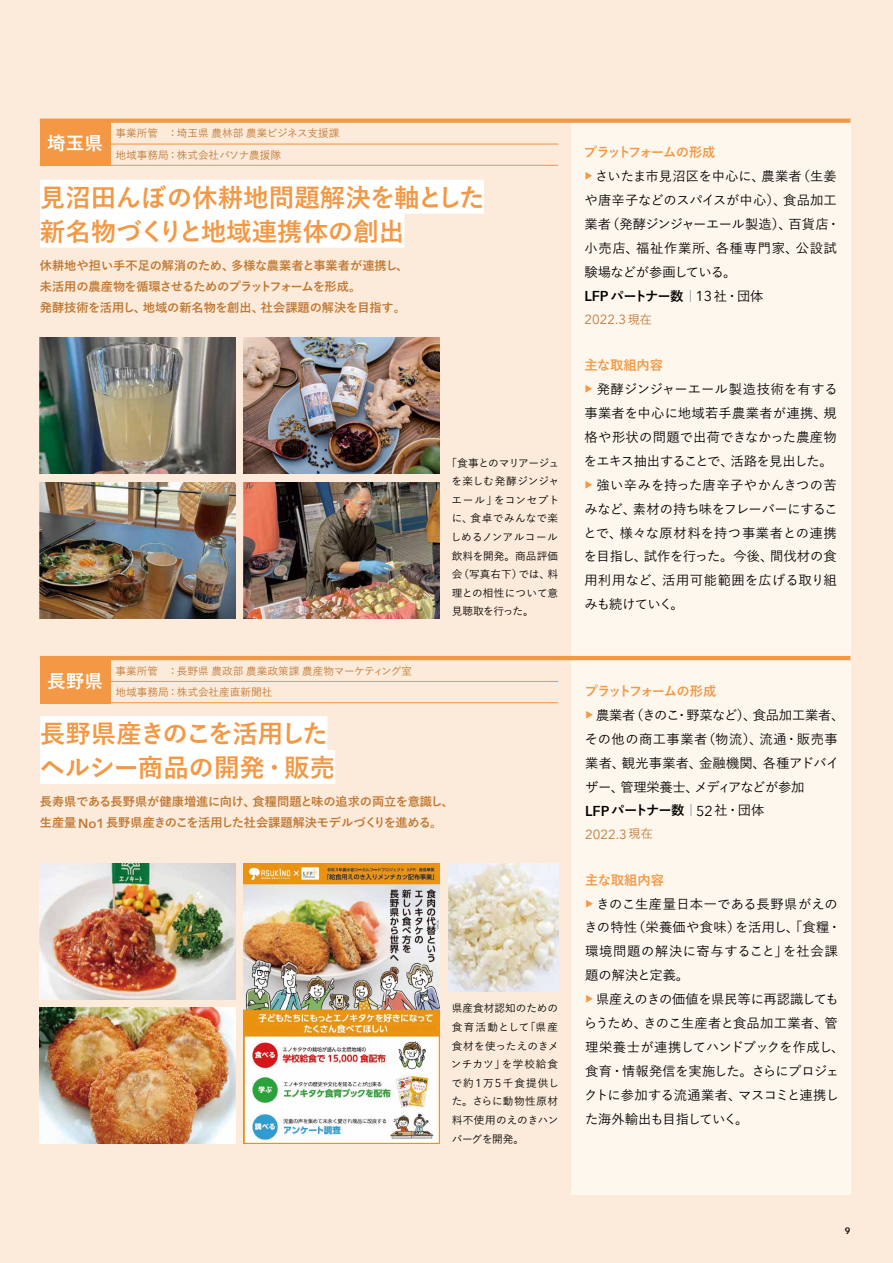
<style>
.page{position:relative;width:893px;height:1263px;background:#fcebda}
.page>*{position:absolute;margin:0;border:0;box-sizing:border-box;transform-origin:0 0}
.t1{font:700 25.5px/34px "Yu Go";letter-spacing:-.005em;color:#f39945}
.t2{font:700 18.6px "Yu Go";color:#fff}
.t3{font:500 13.35px/23.9px "Yu Go";color:#000}
.t4{font:500 13.35px/23.9px "Yu Go";letter-spacing:-.02em;color:#000}
.t5{font:13.2px "Avenir Next";color:#c07834}
.t6{font:700 12.15px/21.5px "Yu Go";letter-spacing:-.005em;color:#c07834}
.t7{font:500 10.65px/18.6px "Yu Go";letter-spacing:.01em;color:#000}
.t8{font:500 10.65px/21.3px "Yu Go";color:#c07834}
.t9{font:600 9.15px "Avenir Next";color:#000}
.s1{font-weight:700;color:#f39945}
.s2{font-weight:700;font-size:8.55px;color:#f39945}
.s3{font-family:"Avenir Next";font-weight:600;font-size:14.4px}
.s4{font-weight:700}
.s5{color:#406186}
.s6{font-family:"Avenir Next";font-weight:400;font-size:14.4px}
.s7{font-family:"Yu Go";font-weight:500;font-size:12.15px}
.s8{font-family:"Avenir Next";font-weight:600;font-size:13.2px}
.s9{font-family:"Avenir Next";font-weight:400;font-size:11.55px}
</style>
<div class="page">
<div style="left:571px;top:123px;width:279px;height:536px;background:#fef7ee"></div>
<div style="left:40px;top:180px;width:444px;height:34px;background:#fff"></div>
<div style="left:40px;top:214px;width:364px;height:34px;background:#fff"></div>
<hr style="left:109px;top:144px;width:449px;height:1px;background:#f39945">
<hr style="left:109px;top:165px;width:449px;height:1px;background:#f39945">
<svg style="left:40px;top:119px;width:810px;height:4px;fill:#f39945"></svg>
<div style="left:40px;top:123px;width:71px;height:43px;background:#f39945"></div>
<img style="left:40px;top:338px;width:195px;height:136px">
<img style="left:244px;top:482px;width:196px;height:136px">
<img style="left:40px;top:482px;width:195px;height:136px">
<img style="left:244px;top:338px;width:196px;height:136px">
<hr style="left:109px;top:681px;width:449px;height:1px;background:#f39945">
<hr style="left:109px;top:702px;width:449px;height:1px;background:#f39945">
<div style="left:40px;top:660px;width:71px;height:43px;background:#f39945"></div>
<div style="left:571px;top:659px;width:279px;height:536px;background:#fef7ee"></div>
<div style="left:40px;top:716px;width:287px;height:34px;background:#fff"></div>
<div style="left:40px;top:750px;width:295px;height:34px;background:#fff"></div>
<img style="left:40px;top:863px;width:195px;height:136px">
<img style="left:40px;top:1008px;width:195px;height:136px">
<img style="left:244px;top:863px;width:196px;height:281px">
<img style="left:448px;top:863px;width:110px;height:129px">
<hr style="left:40px;top:656px;width:810px;height:4px;background:#f39945">
<h2 class="t2" style="left:47px;top:133px;width:57px">埼玉県</h2>
<p class="t8" style="left:116px;top:122px;width:225px">事業所管　：埼玉県農林部農業ビジネス支援課地域事務局：株式会社パソナ農援隊</p>
<h1 class="t1" style="left:40px;top:181px;width:446px">見沼田んぼの休耕地問題解決を軸とした新名物づくりと地域連携体の創出</h1>
<p class="t6" style="left:40px;top:255px;width:370px">休耕地や担い手不足の解消のため、多様な農業者と事業者が連携し、未活用の農産物を循環させるためのプラットフォームを形成。<br>発酵技術を活用し、地域の新名物を創出、社会課題の解決を目指す。</p>
<p class="t7" style="left:451px;top:452px;width:110px;text-indent:-4px">「食事とのマリアージュを楽しむ発酵ジンジャエール」をコンセプトに、食卓でみんなで楽しめるノンアルコール飲料を開発。商品評価会（写真右下）では、料理との相性について意見聴取を行った。</p>
<p class="t3" style="left:584px;top:139px;width:258px"><span class="s1">プラットフォームの形成<br></span><span class="s2">▶</span> さいたま市見沼区を中心に、農業者（生姜や唐辛子などのスパイスが中心）、食品加工業者（発酵ジンジャーエール製造）、百貨店・小売店、福祉作業所、各種専門家、公設試験場などが参画している。<br><span class="s3">LFP</span><span class="s4">パートナー数</span><span class="s5">｜</span><span class="s6">13</span> 社・団体</p>
<p class="t5" style="left:584px;top:308px;width:69px">2022.3<span class="s7">現在</span></p>
<p class="t3" style="left:584px;top:352px;width:256px"><span class="s1">主な取組内容<br></span><span class="s2">▶</span> 発酵ジンジャーエール製造技術を有する事業者を中心に地域若手農業者が連携、規格や形状の問題で出荷できなかった農産物をエキス抽出することで、活路を見出した。<span class="s2">▶</span> 強い辛みを持った唐辛子やかんきつの苦みなど、素材の持ち味をフレーバーにすることで、様々な原材料を持つ事業者との連携を目指し、試作を行った。今後、間伐材の食用利用など、活用可能範囲を広げる取り組みも続けていく。</p>
<p class="t8" style="left:116px;top:659px;width:298px">事業所管　：長野県農政部農業政策課農産物マーケティング室</p>
<h2 class="t2" style="left:47px;top:670px;width:57px">長野県</h2>
<p class="t8" style="left:116px;top:680px;width:158px">地域事務局：株式会社産直新聞社</p>
<p class="t4" style="left:585px;top:677px;width:261px"><span class="s1">プラットフォームの形成<br></span><span class="s2">▶</span> 農業者（きのこ・野菜など）、食品加工業者、その他の商工事業者（物流）、流通・販売事業者、観光事業者、金融機関、各種アドバイザー、管理栄養士、メディアなどが参加<br><span class="s3">LFP</span> <span class="s4">パートナー数</span><span class="s5">｜</span><span class="s6">52</span> 社・団体</p>
<p class="t5" style="left:585px;top:823px;width:69px">2022.3<span class="s7">現在</span></p>
<p class="t3" style="left:584px;top:866px;width:262px"><span class="s1">主な取組内容<br></span><span class="s2">▶</span> きのこ生産量日本一である長野県がえのきの特性（栄養価や食味）を活用し、「食糧・環境問題の解決に寄与すること」を社会課題の解決と定義。<br><span class="s2">▶</span> 県産えのきの価値を県民等に再認識してもらうため、きのこ生産者と食品加工業者、管理栄養士が連携してハンドブックを作成し、食育・情報発信を実施した。さらにプロジェクトに参加する流通業者、マスコミと連携した海外輸出も目指していく。</p>
<h1 class="t1" style="left:39px;top:717px;width:297px">長野県産きのこを活用したヘルシー商品の開発・販売</h1>
<p class="t6" style="left:40px;top:791px;width:415px">長寿県である長野県が健康増進に向け、食糧問題と味の追求の両立を意識し、生産量<span class="s8">No1</span>長野県産きのこを活用した社会課題解決モデルづくりを進める。</p>
<p class="t7" style="left:451px;top:998px;width:110px;text-align:justify">県産食材認知のための食育活動として「県産食材を使ったえのきメンチカツ」を学校給食で約<span class="s9">1</span>万<span class="s9">5</span>千食提供した。さらに動物性原材料不使用のえのきハンバーグを開発。</p>
<p class="t9" style="left:845px;top:1222px;width:7px">9</p>
</div>
